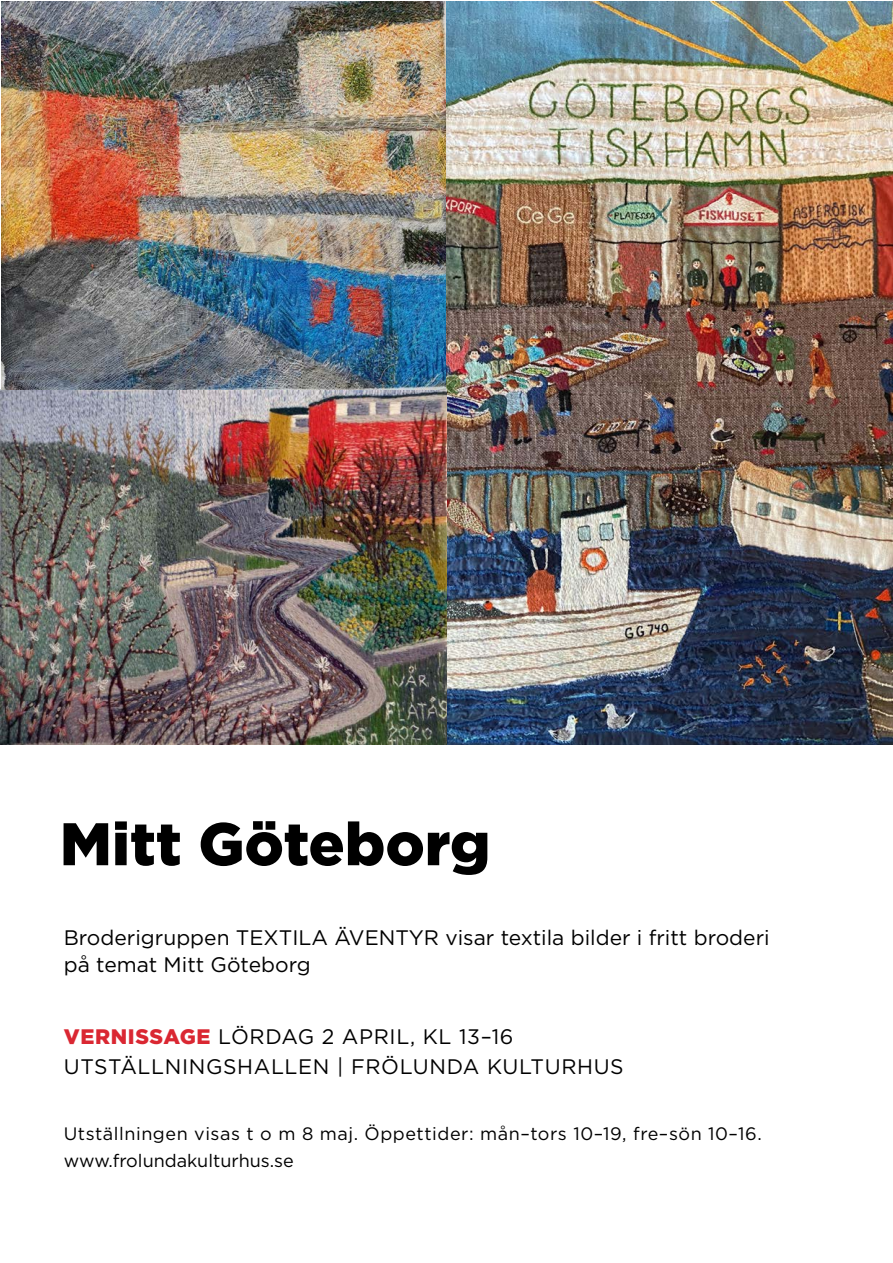
<style>
.page{position:relative;width:893px;height:1263px;background:#fff}
.page>*{position:absolute;margin:0;border:0;box-sizing:border-box;transform-origin:0 0}
.t1{font:900 60px "Gotham";color:#000}
.t2{font:21px/27px "Gotham";color:#000}
.t3{font:21px/30px "Gotham";letter-spacing:.03em;color:#000}
.t4{font:18px/26.7px "Gotham";letter-spacing:.03em;color:#000}
.s1{font-weight:900;color:#da2732}
</style>
<div class="page">
<img style="left:445px;top:1px;width:448px;height:744px">
<img style="left:0;top:390px;width:446px;height:355px">
<img style="left:2px;top:1px;width:443px;height:389px">
<h1 class="t1" style="left:60px;top:803px;width:432px">Mitt Göteborg</h1>
<p class="t2" style="left:64px;top:923px;width:707px">Broderigruppen TEXTILA ÄVENTYR visar textila bilder i fritt broderi på temat Mitt Göteborg</p>
<p class="t3" style="left:64px;top:1021px;width:561px"><span class="s1">VERNISSAGE</span> LÖRDAG 2 APRIL, KL 13–16<br>UTSTÄLLNINGSHALLEN | FRÖLUNDA KULTURHUS</p>
<p class="t4" style="left:64px;top:1120px;width:699px">Utställningen visas t o m 8 maj. Öppettider: mån–tors 10–19, fre–sön 10–16. www.frolundakulturhus.se</p>
</div>
